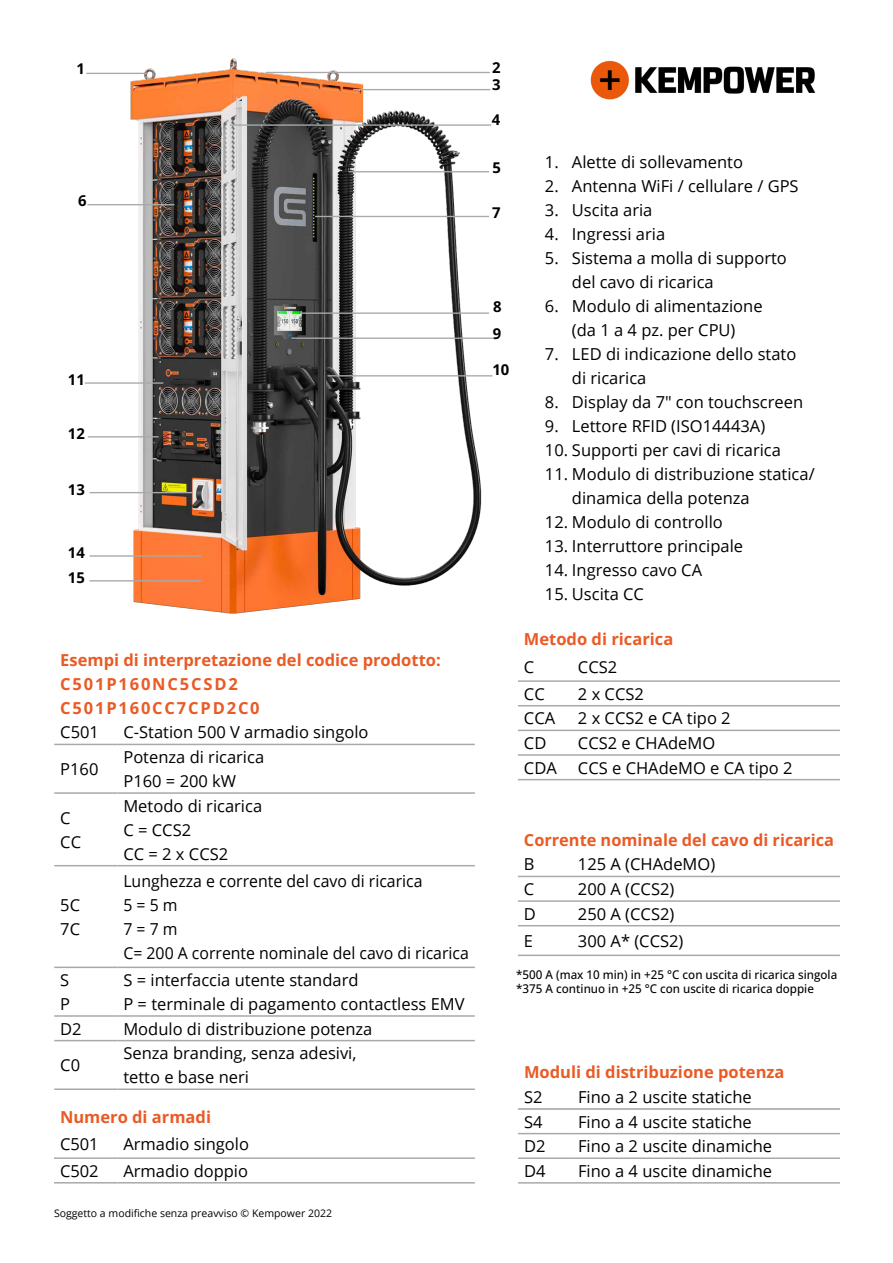
<style>
.page{position:relative;width:893px;height:1263px;background:#fff}
.page>*{position:absolute;margin:0;border:0;box-sizing:border-box;transform-origin:0 0}
.t1{font:16.5px/24px "Open Sans";color:#000}
.t2{font:700 16.5px/24px "Open Sans";color:#ea5a25}
.t3{font:16.5px/24px "Open Sans";color:#000;scale:.96 1}
.t4{font:700 14.85px "Open Sans";color:#000101}
.t5{font:500 12px/14.4px "Open Sans";color:#000}
.t6{font:10.5px "Open Sans";color:#000}
</style>
<div class="page">
<img style="left:126px;top:58px;width:363px;height:556px">
<hr style="left:518px;top:1133px;width:54px;height:1px;background:#a7a9ac">
<hr style="left:572px;top:1133px;width:268px;height:1px;background:#a7a9ac">
<hr style="left:518px;top:1157px;width:54px;height:2px;background:#a7a9ac">
<hr style="left:572px;top:1157px;width:268px;height:2px;background:#a7a9ac">
<hr style="left:518px;top:1182px;width:54px;height:1px;background:#a7a9ac">
<hr style="left:572px;top:1182px;width:268px;height:1px;background:#a7a9ac">
<hr style="left:518px;top:1108px;width:54px;height:1px;background:#808080">
<hr style="left:572px;top:1108px;width:268px;height:1px;background:#808080">
<hr style="left:86px;top:73px;width:61px;height:1px;background:#a7a9ac">
<hr style="left:353px;top:89px;width:137px;height:1px;background:#a7a9ac">
<hr style="left:266px;top:72px;width:224px;height:1px;background:#a7a9ac">
<hr style="left:87px;top:204px;width:87px;height:1px;background:#a7a9ac">
<hr style="left:327px;top:375px;width:165px;height:1px;background:#a7a9ac">
<hr style="left:85px;top:382px;width:78px;height:2px;background:#a7a9ac">
<hr style="left:54px;top:744px;width:63px;height:1px;background:#a7a9ac">
<hr style="left:117px;top:744px;width:358px;height:1px;background:#a7a9ac">
<hr style="left:54px;top:792px;width:63px;height:2px;background:#a7a9ac">
<hr style="left:117px;top:792px;width:358px;height:2px;background:#a7a9ac">
<hr style="left:54px;top:865px;width:63px;height:1px;background:#a7a9ac">
<hr style="left:117px;top:865px;width:358px;height:1px;background:#a7a9ac">
<hr style="left:54px;top:966px;width:63px;height:2px;background:#a7a9ac">
<hr style="left:117px;top:966px;width:358px;height:2px;background:#a7a9ac">
<hr style="left:54px;top:1015px;width:63px;height:2px;background:#a7a9ac">
<hr style="left:117px;top:1015px;width:358px;height:2px;background:#a7a9ac">
<hr style="left:54px;top:1040px;width:63px;height:1px;background:#a7a9ac">
<hr style="left:117px;top:1040px;width:358px;height:1px;background:#a7a9ac">
<hr style="left:54px;top:1088px;width:63px;height:2px;background:#a7a9ac">
<hr style="left:117px;top:1088px;width:358px;height:2px;background:#a7a9ac">
<hr style="left:88px;top:436px;width:71px;height:1px;background:#a7a9ac">
<hr style="left:90px;top:492px;width:102px;height:1px;background:#a7a9ac">
<hr style="left:90px;top:555px;width:111px;height:2px;background:#a7a9ac">
<hr style="left:518px;top:876px;width:54px;height:1px;background:#a7a9ac">
<hr style="left:572px;top:876px;width:268px;height:1px;background:#a7a9ac">
<hr style="left:518px;top:900px;width:54px;height:2px;background:#a7a9ac">
<hr style="left:572px;top:900px;width:268px;height:2px;background:#a7a9ac">
<hr style="left:518px;top:925px;width:54px;height:1px;background:#a7a9ac">
<hr style="left:572px;top:925px;width:268px;height:1px;background:#a7a9ac">
<hr style="left:518px;top:954px;width:54px;height:2px;background:#a7a9ac">
<hr style="left:572px;top:954px;width:268px;height:2px;background:#a7a9ac">
<hr style="left:518px;top:754px;width:54px;height:2px;background:#a7a9ac">
<hr style="left:572px;top:754px;width:268px;height:2px;background:#a7a9ac">
<hr style="left:518px;top:779px;width:54px;height:1px;background:#a7a9ac">
<hr style="left:572px;top:779px;width:268px;height:1px;background:#a7a9ac">
<hr style="left:518px;top:705px;width:54px;height:1px;background:#a7a9ac">
<hr style="left:572px;top:705px;width:268px;height:1px;background:#a7a9ac">
<hr style="left:518px;top:730px;width:54px;height:1px;background:#a7a9ac">
<hr style="left:572px;top:730px;width:268px;height:1px;background:#a7a9ac">
<hr style="left:518px;top:680px;width:54px;height:2px;background:#a7a9ac">
<hr style="left:572px;top:680px;width:268px;height:2px;background:#a7a9ac">
<hr style="left:348px;top:171px;width:141px;height:1px;background:#a7a9ac">
<hr style="left:230px;top:124px;width:261px;height:2px;background:#a7a9ac">
<hr style="left:300px;top:312px;width:189px;height:2px;background:#a7a9ac">
<hr style="left:315px;top:216px;width:174px;height:1px;background:#a7a9ac">
<hr style="left:291px;top:337px;width:206px;height:2px;background:#a7a9ac">
<img style="left:590px;top:60px;width:226px;height:40px">
<hr style="left:90px;top:580px;width:111px;height:1px;background:#a7a9ac">
<hr style="left:54px;top:1182px;width:63px;height:1px;background:#a7a9ac">
<hr style="left:117px;top:1182px;width:358px;height:1px;background:#a7a9ac">
<hr style="left:54px;top:1157px;width:63px;height:2px;background:#a7a9ac">
<hr style="left:117px;top:1157px;width:358px;height:2px;background:#a7a9ac">
<p class="t4" style="left:77px;top:58px;width:10px">1</p>
<p class="t4" style="left:78px;top:190px;width:10px">6</p>
<p class="t4" style="left:68px;top:370px;width:18px">11</p>
<p class="t4" style="left:68px;top:423px;width:18px">12</p>
<p class="t4" style="left:68px;top:479px;width:18px">13</p>
<p class="t4" style="left:68px;top:543px;width:18px">14</p>
<p class="t4" style="left:68px;top:567px;width:18px">15</p>
<p class="t2" style="left:60px;top:647px;width:382px">Esempi di interpretazione del codice prodotto:<br>C501P160NC5CSD2<br>C501P160CC7CPD2C0</p>
<p class="t1" style="left:60px;top:720px;width:40px">C501</p>
<p class="t1" style="left:123px;top:720px;width:247px">C-Station 500 V armadio singolo</p>
<p class="t1" style="left:60px;top:757px;width:40px">P160</p>
<p class="t1" style="left:123px;top:745px;width:142px">Potenza di ricarica<br>P160 = 200 kW</p>
<p class="t1" style="left:60px;top:805px;width:22px">C<br>CC</p>
<p class="t1" style="left:60px;top:892px;width:21px">5C<br>7C</p>
<p class="t1" style="left:123px;top:793px;width:140px">Metodo di ricarica<br>C = CCS2<br>CC = 2 x CCS2</p>
<p class="t3" style="left:123px;top:868px;width:361px">Lunghezza e corrente del cavo di ricarica<br>5 = 5 m<br>7 = 7 m<br>C= 200 A corrente nominale del cavo di ricarica</p>
<p class="t1" style="left:60px;top:967px;width:11px">S<br>P</p>
<p class="t1" style="left:123px;top:967px;width:343px">S = interfaccia utente standard<br>P = terminale di pagamento contactless EMV</p>
<p class="t1" style="left:60px;top:1016px;width:23px">D2</p>
<p class="t1" style="left:123px;top:1016px;width:250px">Modulo di distribuzione potenza</p>
<p class="t1" style="left:60px;top:1053px;width:21px">C0</p>
<p class="t1" style="left:123px;top:1041px;width:235px">Senza branding, senza adesivi, tetto e base neri</p>
<p class="t2" style="left:60px;top:1104px;width:153px">Numero di armadi</p>
<p class="t1" style="left:60px;top:1131px;width:40px">C501</p>
<p class="t1" style="left:123px;top:1131px;width:127px">Armadio singolo</p>
<p class="t1" style="left:60px;top:1158px;width:40px">C502</p>
<p class="t1" style="left:123px;top:1158px;width:126px">Armadio doppio</p>
<p class="t6" style="left:54px;top:1206px;width:280px">Soggetto a modifiche senza preavviso © Kempower 2022</p>
<p class="t4" style="left:492px;top:57px;width:10px">2</p>
<p class="t4" style="left:492px;top:75px;width:10px">3</p>
<p class="t4" style="left:492px;top:110px;width:10px">4</p>
<p class="t4" style="left:492px;top:158px;width:10px">5</p>
<p class="t4" style="left:492px;top:203px;width:10px">7</p>
<p class="t4" style="left:493px;top:297px;width:10px">8</p>
<p class="t4" style="left:493px;top:323px;width:10px">9</p>
<p class="t4" style="left:492px;top:359px;width:18px">10</p>
<p class="t1" style="left:545px;top:150px;width:200px">1. Alette di sollevamento</p>
<p class="t1" style="left:545px;top:174px;width:255px">2. Antenna WiFi / cellulare / GPS</p>
<p class="t1" style="left:545px;top:198px;width:109px">3. Uscita aria</p>
<p class="t1" style="left:545px;top:222px;width:122px">4. Ingressi aria</p>
<p class="t1" style="left:572px;top:246px;width:216px;text-indent:-27px">5. Sistema a molla di supporto del cavo di ricarica</p>
<p class="t1" style="left:545px;top:294px;width:219px;text-align:center">6. Modulo di alimentazione (da 1 a 4 pz. per CPU)</p>
<p class="t1" style="left:572px;top:342px;width:226px;text-indent:-27px">7. LED di indicazione dello stato di ricarica</p>
<p class="t1" style="left:545px;top:390px;width:260px">8. Display da 7″ con touchscreen</p>
<p class="t1" style="left:545px;top:414px;width:222px">9. Lettore RFID (ISO14443A)</p>
<p class="t1" style="left:545px;top:438px;width:237px">10. Supporti per cavi di ricarica</p>
<p class="t1" style="left:572px;top:462px;width:244px;text-indent:-27px">11. Modulo di distribuzione statica/ dinamica della potenza</p>
<p class="t1" style="left:545px;top:510px;width:179px">12. Modulo di controllo</p>
<p class="t1" style="left:545px;top:534px;width:200px">13. Interruttore principale</p>
<p class="t1" style="left:545px;top:558px;width:159px">14. Ingresso cavo CA</p>
<p class="t1" style="left:545px;top:582px;width:101px">15. Uscita CC</p>
<p class="t2" style="left:524px;top:627px;width:151px">Metodo di ricarica</p>
<p class="t1" style="left:524px;top:654px;width:12px">C</p>
<p class="t1" style="left:578px;top:654px;width:41px">CCS2</p>
<p class="t1" style="left:524px;top:681px;width:22px">CC</p>
<p class="t1" style="left:578px;top:681px;width:67px">2 x CCS2</p>
<p class="t1" style="left:524px;top:706px;width:33px">CCA</p>
<p class="t1" style="left:578px;top:706px;width:154px">2 x CCS2 e CA tipo 2</p>
<p class="t1" style="left:524px;top:730px;width:24px">CD</p>
<p class="t1" style="left:578px;top:730px;width:139px">CCS2 e CHAdeMO</p>
<p class="t1" style="left:524px;top:755px;width:34px">CDA</p>
<p class="t1" style="left:578px;top:755px;width:216px">CCS e CHAdeMO e CA tipo 2</p>
<p class="t2" style="left:524px;top:827px;width:311px">Corrente nominale del cavo di ricarica</p>
<p class="t1" style="left:524px;top:852px;width:12px">B</p>
<p class="t1" style="left:578px;top:852px;width:139px">125 A (CHAdeMO)</p>
<p class="t1" style="left:524px;top:877px;width:12px">C</p>
<p class="t1" style="left:578px;top:877px;width:98px">200 A (CCS2)</p>
<p class="t1" style="left:524px;top:901px;width:14px">D</p>
<p class="t1" style="left:578px;top:901px;width:98px">250 A (CCS2)</p>
<p class="t1" style="left:524px;top:928px;width:11px">E</p>
<p class="t1" style="left:578px;top:928px;width:107px">300 A* (CCS2)</p>
<p class="t5" style="left:516px;top:967px;width:323px">*500 A (max 10 min) in +25 °C con uscita di ricarica singola *375 A continuo in +25 °C con uscite di ricarica doppie</p>
<p class="t2" style="left:524px;top:1060px;width:262px">Moduli di distribuzione potenza</p>
<p class="t1" style="left:524px;top:1084px;width:20px">S2</p>
<p class="t1" style="left:578px;top:1084px;width:175px">Fino a 2 uscite statiche</p>
<p class="t1" style="left:524px;top:1109px;width:20px">S4</p>
<p class="t1" style="left:578px;top:1109px;width:175px">Fino a 4 uscite statiche</p>
<p class="t1" style="left:524px;top:1134px;width:23px">D2</p>
<p class="t1" style="left:578px;top:1134px;width:196px">Fino a 2 uscite dinamiche</p>
<p class="t1" style="left:524px;top:1158px;width:23px">D4</p>
<p class="t1" style="left:578px;top:1158px;width:196px">Fino a 4 uscite dinamiche</p>
</div>
